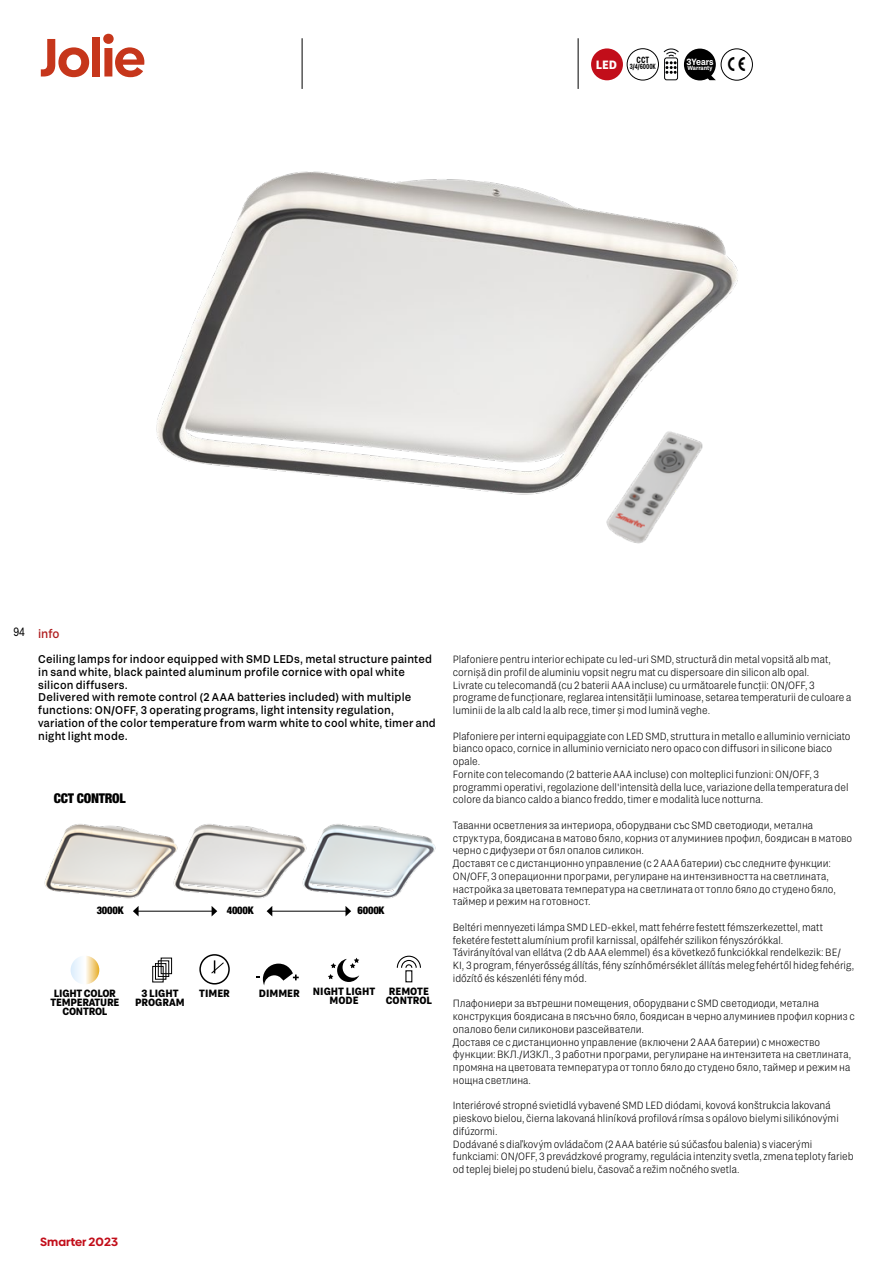
<style>
.page{position:relative;width:893px;height:1263px;background:#fff}
.page>*{position:absolute;margin:0;border:0;box-sizing:border-box;transform-origin:0 0}
.t1{font:700 54px "Biennale";letter-spacing:-.03em;color:#c6361b}
.t2{font:900 condensed 13.5px "Helvetica Neue LTW1 G";letter-spacing:-.02em;color:#000}
.t3{font:700 12px "Biennale";color:#c20e1a}
.t4{font:500 12px "Grtsk Peta";color:#af1d1f;scale:.9 1}
.t5{font:700 12px "Grtsk Exa";color:#fff}
.t6{font:500 11.25px/12.8px "Grtsk Peta";letter-spacing:.02em;color:#000;scale:.9 1}
.t7{font:300 10.5px/12.8px "Grtsk Exa";letter-spacing:.005em;color:#000}
.t8{font:700 10.5px/9px "Grtsk Exa";color:#000;text-align:center}
.t9{font:700 10.5px/9px "Grtsk Exa";letter-spacing:-.02em;color:#000;text-align:center}
.t10{font:900 condensed 10.5px "Helvetica Neue LTW1 G";letter-spacing:-.02em;color:#000}
.t11{font:600 9px "Grtsk Exa";color:#fff}
.t12{font:600 9px "Grtsk Zetta";color:#000;scale:.9 1}
.t13{font:600 7.5px "Grtsk Zetta";letter-spacing:-.005em;color:#000;scale:.8 1}
.t14{font:600 6px "Grtsk Exa";color:#fff}
</style>
<div class="page">
<hr style="left:302px;top:38px;width:1px;height:51px;background:#000">
<hr style="left:578px;top:38px;width:1px;height:51px;background:#000">
<img style="left:156px;top:171px;width:582px;height:373px">
<img style="left:44px;top:824px;width:119px;height:89px">
<img style="left:313px;top:824px;width:123px;height:89px">
<img style="left:163px;top:824px;width:150px;height:89px">
<div style="left:591px;top:48px;width:32px;height:32px;background:#c20e1a;border-radius:50%"></div>
<div style="left:627px;top:48px;width:32px;height:32px;border:1px solid #000;border-radius:50%"></div>
<div style="left:684px;top:49px;width:32px;height:31px;background:#000;border-radius:50%"></div>
<svg style="left:704px;top:72px;width:12px;height:8px"></svg>
<div style="left:721px;top:49px;width:32px;height:31px;border:1px solid #000;border-radius:50%"></div>
<div style="left:664px;top:58px;width:14px;height:22px;border:1px solid #08090a;border-radius:2px"></div>
<svg style="left:663px;top:48px;width:16px;height:26px"></svg>
<svg style="left:152px;top:957px;width:20px;height:26px"></svg>
<svg style="left:71px;top:956px;width:28px;height:28px"></svg>
<svg style="left:256px;top:963px;width:43px;height:22px"></svg>
<svg style="left:396px;top:955px;width:25px;height:13px"></svg>
<div style="left:199px;top:954px;width:31px;height:30px;border:2px solid #000;border-radius:50%"></div>
<svg style="left:211px;top:960px;width:14px;height:14px"></svg>
<svg style="left:328px;top:958px;width:31px;height:24px"></svg>
<h1 class="t1" style="left:40px;top:23px;width:108px">Jolie</h1>
<p class="t12" style="left:637px;top:55px;width:15px">CCT</p>
<p class="t13" style="left:630px;top:62px;width:34px">3/4/6000K</p>
<p class="t11" style="left:686px;top:56px;width:29px">3Years</p>
<p class="t5" style="left:596px;top:57px;width:23px">LED</p>
<p class="t14" style="left:687px;top:64px;width:26px">Warranty</p>
<p class="t4" style="left:13px;top:626px;width:53px"><sup>94</sup> info</p>
<p class="t6" style="left:38px;top:652px;width:443px">Ceiling lamps for indoor equipped with SMD LEDs, metal structure painted in sand white, black painted aluminum profile cornice with opal white silicon diffusers.<br>Delivered with remote control (2 AAA batteries included) with multiple functions: ON/OFF, 3 operating programs, light intensity regulation, variation of the color temperature from warm white to cool white, timer and night light mode.</p>
<p class="t7" style="left:453px;top:653px;width:400px">Plafoniere pentru interior echipate cu led-uri SMD, structură din metal vopsită alb mat, cornișă din profil de aluminiu vopsit negru mat cu dispersoare din silicon alb opal.<br>Livrate cu telecomandă (cu 2 baterii AAA incluse) cu următoarele funcții: ON/OFF, 3 programe de funcționare, reglarea intensității luminoase, setarea temperaturii de culoare a luminii de la alb cald la alb rece, timer și mod lumină veghe.</p>
<p class="t7" style="left:453px;top:729px;width:399px">Plafoniere per interni equipaggiate con LED SMD, struttura in metallo e alluminio verniciato bianco opaco, cornice in alluminio verniciato nero opaco con diffusori in silicone biaco opale.<br>Fornite con telecomando (2 batterie AAA incluse) con molteplici funzioni: ON/OFF, 3 programmi operativi, regolazione dell'intensità della luce, variazione della temperatura del colore da bianco caldo a bianco freddo, timer e modalità luce notturna.</p>
<p class="t7" style="left:453px;top:818px;width:401px">Таванни осветления за интериора, оборудвани със SMD светодиоди, метална структура, боядисана в матово бяло, корниз от алуминиев профил, боядисан в матово черно с дифузери от бял опалов силикон.<br>Доставят се с дистанционно управление (с 2 ААА батерии) със следните функции:<br>ON/OFF, 3 операционни програми, регулиране на интензивността на светлината, настройка за цветовата температура на светлината от топло бяло до студено бяло, таймер и режим на готовност.</p>
<p class="t7" style="left:453px;top:920px;width:403px">Beltéri mennyezeti lámpa SMD LED-ekkel, matt fehérre festett fémszerkezettel, matt feketére festett alumínium profil karnissal, opálfehér szilikon fényszórókkal.<br>Távirányítóval van ellátva (2 db AAA elemmel) és a következő funkciókkal rendelkezik: BE/ KI, 3 program, fényerősség állítás, fény színhőmérséklet állítás meleg fehértől hideg fehérig, időzítő és készenléti fény mód.</p>
<p class="t7" style="left:453px;top:997px;width:403px">Плафониери за вътрешни помещения, оборудвани с SMD светодиоди, метална конструкция боядисана в пясъчно бяло, боядисан в черно алуминиев профил корниз с опалово бели силиконови разсейватели.<br>Доставя се с дистанционно управление (включени 2 AAA батерии) с множество функции: ВКЛ./ИЗКЛ., 3 работни програми, регулиране на интензитета на светлината, промяна на цветовата температура от топло бяло до студено бяло, таймер и режим на нощна светлина.</p>
<p class="t7" style="left:453px;top:1099px;width:402px">Interiérové stropné svietidlá vybavené SMD LED diódami, kovová konštrukcia lakovaná pieskovo bielou, čierna lakovaná hliníková profilová rímsa s opálovo bielymi silikónovými difúzormi.<br>Dodávané s diaľkovým ovládačom (2 AAA batérie sú súčasťou balenia) s viacerými funkciami: ON/OFF, 3 prevádzkové programy, regulácia intenzity svetla, zmena teploty farieb od teplej bielej po studenú bielu, časovač a režim nočného svetla.</p>
<p class="t2" style="left:54px;top:790px;width:73px">CCT CONTROL</p>
<p class="t10" style="left:97px;top:904px;width:28px">3000K</p>
<p class="t10" style="left:227px;top:904px;width:28px">4000K</p>
<p class="t10" style="left:358px;top:904px;width:28px">6000K</p>
<p class="t8" style="left:199px;top:988px;width:32px">TIMER</p>
<p class="t8" style="left:313px;top:986px;width:64px">NIGHT LIGHT<br>MODE</p>
<p class="t9" style="left:51px;top:988px;width:70px">LIGHT COLOR<br>TEMPERATURE<br>CONTROL</p>
<p class="t8" style="left:259px;top:988px;width:42px">DIMMER</p>
<p class="t8" style="left:386px;top:987px;width:48px;text-align:left">REMOTE<br>CONTROL</p>
<p class="t8" style="left:135px;top:988px;width:51px">3 LIGHT<br>PROGRAM</p>
<p class="t3" style="left:40px;top:1234px;width:79px">Smarter 2023</p>
</div>
